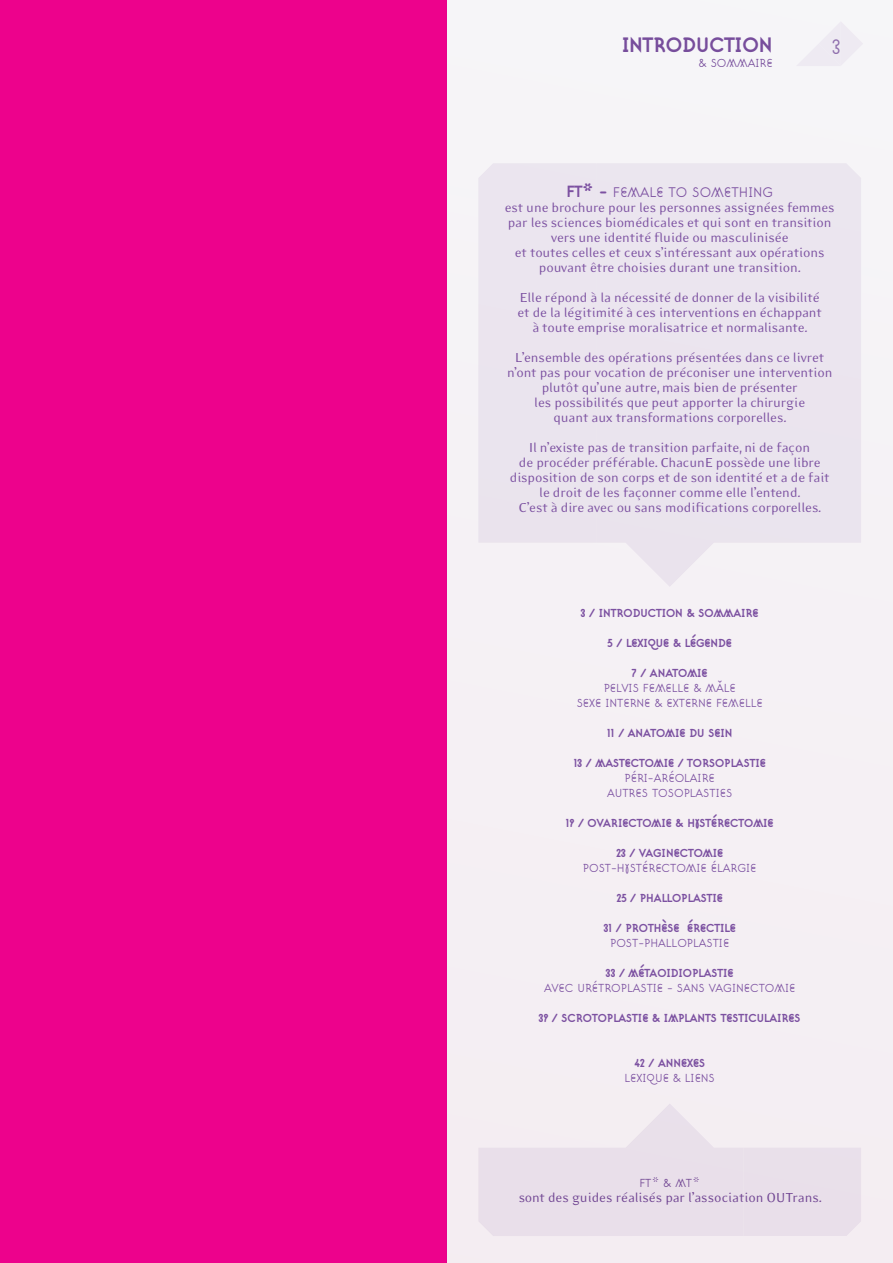
<style>
.page{position:relative;width:893px;height:1263px;background:#fff}
.page>*{position:absolute;margin:0;border:0;box-sizing:border-box;transform-origin:0 0}
.t1{font:700 27px "Suburban";color:#7c51a1}
.t2{font:300 27px "Suburban";color:#7c51a1}
.t3{font:300 18px "Suburban";color:#7c51a1}
.t4{font:15px/15px "Eidetic Modern";color:#7c51a1;text-align:center}
.t5{font:700 15px/30px "Suburban";color:#7c51a1;text-align:center}
.t6{font:300 15px/15px "Suburban";color:#7c51a1;text-align:center}
.s1{font-weight:700;font-size:21px}
</style>
<div class="page">
<div style="left:446px;top:0;width:447px;height:1263px;background:#f5f0f4"></div>
<div style="left:479px;top:164px;width:117px;height:378px;background:#ebe4ee"></div>
<svg style="left:596px;top:180px;width:265px;height:406px;fill:#ebe5ef"></svg>
<svg style="left:478px;top:1104px;width:383px;height:132px"></svg>
<div style="left:0;top:0;width:446px;height:1263px;background:#ed028c"></div>
<h1 class="t1" style="left:621px;top:27px;width:153px">introduction</h1>
<h1 class="t2" style="left:831px;top:30px;width:11px">3</h1>
<p class="t6" style="left:699px;top:55px;width:76px">&amp; sommaire</p>
<p class="t3" style="left:566px;top:181px;width:56px"><span class="s1">FT* -</span> FEMALE</p>
<p class="t3" style="left:669px;top:181px;width:34px">TO SOMETHING</p>
<p class="t4" style="left:505px;top:200px;width:332px">est une brochure pour les personnes assignées femmes par les sciences biomédicales et qui sont en transition vers une identité fluide ou masculinisée<br>et toutes celles et ceux s’intéressant aux opérations pouvant être choisies durant une transition.</p>
<p class="t4" style="left:517px;top:290px;width:306px">Elle répond à la nécessité de donner de la visibilité et de la légitimité à ces interventions en échappant à toute emprise moralisatrice et normalisante.</p>
<p class="t4" style="left:507px;top:350px;width:327px">L’ensemble des opérations présentées dans ce livret n’ont pas pour vocation de préconiser une intervention plutôt qu’une autre, mais bien de présenter<br>les possibilités que peut apporter la chirurgie<br>quant aux transformations corporelles.</p>
<p class="t4" style="left:510px;top:440px;width:321px">Il n’existe pas de transition parfaite, ni de façon<br>de procéder préférable. ChacunE possède une libre disposition de son corps et de son identité et a de fait le droit de les façonner comme elle l’entend.<br>C’est à dire avec ou sans modifications corporelles.</p>
<p class="t5" style="left:581px;top:598px;width:179px">3 / Introduction &amp; sommaire<br>5 / lexique &amp; légende<br>7 / anatomie</p>
<p class="t6" style="left:577px;top:681px;width:188px">pelvis femelle &amp; mâle<br>sexe interne &amp; externe femelle</p>
<p class="t5" style="left:607px;top:718px;width:127px">11 / Anatomie du sein</p>
<p class="t5" style="left:574px;top:748px;width:31px">13 / MASTECTOM</p>
<p class="t5" style="left:664px;top:748px;width:103px">IE / torsoplastie</p>
<p class="t6" style="left:607px;top:771px;width:127px">péri-aréolaire autres tosoplasties</p>
<p class="t5" style="left:566px;top:808px;width:209px">19 / ovariectomie &amp; hystérectomie<br>23 / vaginectomie</p>
<p class="t6" style="left:583px;top:861px;width:175px">post-hystérectomie élargie</p>
<p class="t5" style="left:617px;top:883px;width:31px">25 / PHALLOPLAST</p>
<p class="t5" style="left:712px;top:883px;width:11px">IE</p>
<p class="t5" style="left:604px;top:913px;width:30px">31 / PROTH</p>
<p class="t5" style="left:661px;top:913px;width:34px">ÈSE ÉRECT</p>
<p class="t5" style="left:720px;top:913px;width:11px">ILE</p>
<p class="t6" style="left:610px;top:936px;width:121px">post-phalloplastie</p>
<p class="t5" style="left:606px;top:958px;width:129px">33 / métaoidioplastie</p>
<p class="t6" style="left:544px;top:981px;width:253px">avec urétroplastie - sans vaginectomie</p>
<p class="t5" style="left:539px;top:1003px;width:263px">39 / scrotoplastie &amp; implants testiculaires</p>
<p class="t5" style="left:634px;top:1048px;width:72px">42 / annexes</p>
<p class="t6" style="left:625px;top:1071px;width:92px">lexique &amp; liens</p>
<p class="t6" style="left:639px;top:1176px;width:62px">ft* &amp; mt*</p>
<p class="t4" style="left:518px;top:1190px;width:305px">sont des guides réalisés par l’association OUTrans.</p>
</div>
